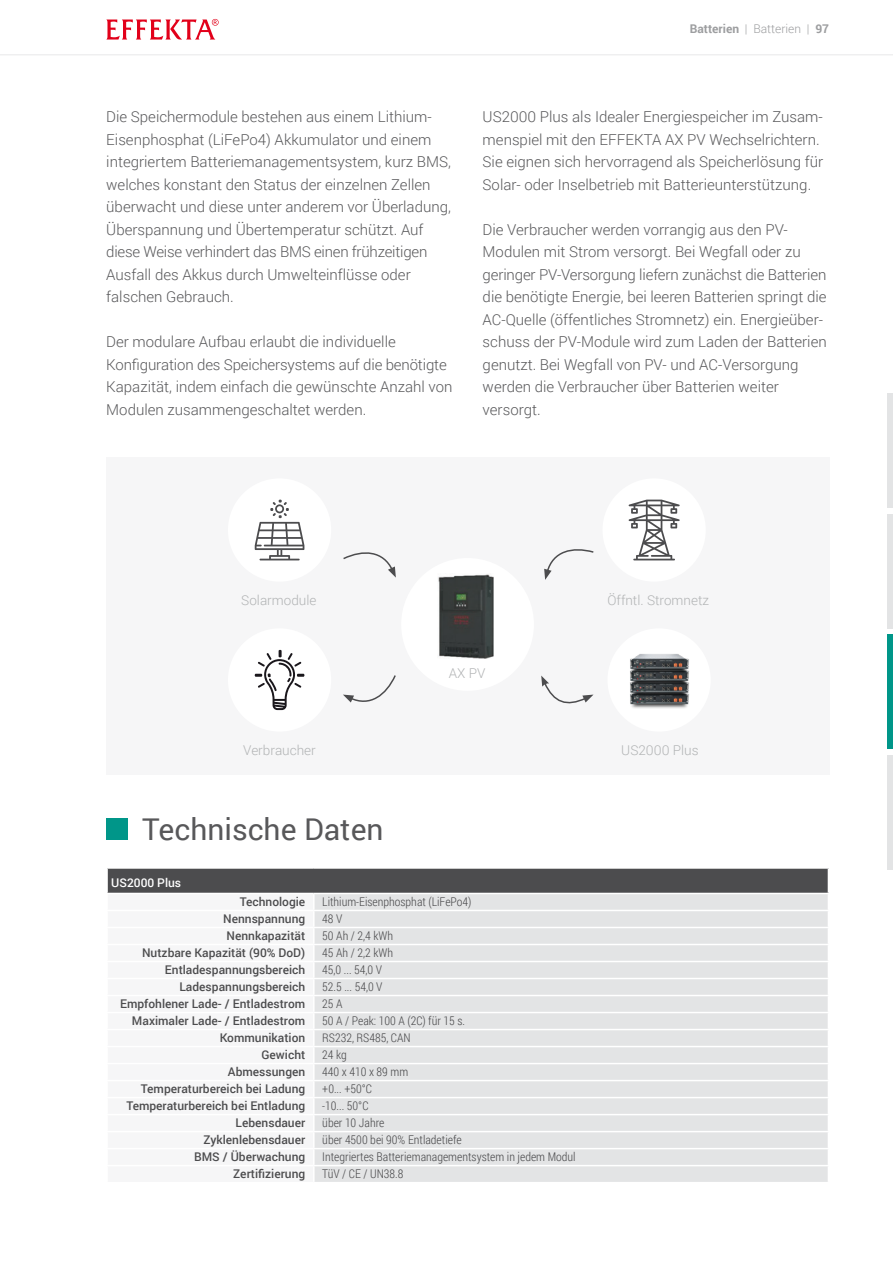
<style>
.page{position:relative;width:893px;height:1263px;background:#fff}
.page>*{position:absolute;margin:0;border:0;box-sizing:border-box;transform-origin:0 0}
.t1{font:30px "Roboto";color:#58585a}
.t2{font:300 15px/22.5px "Roboto";color:#58585a}
.t3{font:300 13.5px "Roboto";color:#b1b3b4}
.t4{font:500 12px "Roboto";color:#4c4c4e}
.t5{font:300 12px "Roboto Condensed";color:#4c4c4e}
.t6{font:700 12px "Roboto";color:#9d9ea0}
.t7{font:500 12px "Roboto";color:#fff}
.s1{font-weight:300}
</style>
<div class="page">
<svg style="left:106px;top:19px;width:113px;height:21px"></svg>
<svg style="left:0;top:54px;width:893px;height:1px"></svg>
<div style="left:887px;top:514px;width:6px;height:114px;background:#e3e4e5"></div>
<div style="left:887px;top:634px;width:6px;height:115px;background:#009689"></div>
<div style="left:887px;top:755px;width:6px;height:115px;background:#e3e4e5"></div>
<div style="left:887px;top:393px;width:6px;height:115px;background:#e3e4e5"></div>
<div style="left:106px;top:457px;width:724px;height:318px;background:#f6f6f7"></div>
<div style="left:401px;top:558px;width:133px;height:133px;background:#fff;border-radius:50%"></div>
<img style="left:438px;top:574px;width:55px;height:85px">
<div style="left:228px;top:628px;width:103px;height:104px;background:#fff;border-radius:50%"></div>
<svg style="left:255px;top:650px;width:49px;height:60px"></svg>
<div style="left:228px;top:478px;width:103px;height:104px;background:#fff;border-radius:50%"></div>
<svg style="left:255px;top:500px;width:49px;height:60px"></svg>
<div style="left:602px;top:478px;width:104px;height:104px;background:#fff;border-radius:50%"></div>
<svg style="left:629px;top:500px;width:51px;height:60px"></svg>
<svg style="left:343px;top:552px;width:53px;height:26px"></svg>
<svg style="left:544px;top:549px;width:50px;height:31px"></svg>
<div style="left:607px;top:628px;width:104px;height:104px;background:#fff;border-radius:50%"></div>
<img style="left:630px;top:654px;width:59px;height:54px">
<svg style="left:541px;top:675px;width:52px;height:29px"></svg>
<svg style="left:343px;top:675px;width:53px;height:28px"></svg>
<div style="left:107px;top:868px;width:721px;height:25px;background:#4c4c4e"></div>
<div style="left:315px;top:894px;width:513px;height:288px;background:#e3e4e5"></div>
<hr style="left:106px;top:867px;width:208px;height:2px;background:#fff">
<hr style="left:106px;top:869px;width:2px;height:24px;background:#fff">
<hr style="left:314px;top:867px;width:515px;height:2px;background:#fff">
<hr style="left:314px;top:910px;width:515px;height:1px;background:#fff">
<hr style="left:314px;top:927px;width:515px;height:1px;background:#fff">
<hr style="left:314px;top:944px;width:515px;height:1px;background:#fff">
<hr style="left:314px;top:961px;width:515px;height:1px;background:#fff">
<hr style="left:314px;top:978px;width:515px;height:1px;background:#fff">
<hr style="left:314px;top:995px;width:515px;height:1px;background:#fff">
<hr style="left:314px;top:1012px;width:515px;height:1px;background:#fff">
<hr style="left:314px;top:1029px;width:515px;height:1px;background:#fff">
<hr style="left:314px;top:1046px;width:515px;height:1px;background:#fff">
<hr style="left:314px;top:1063px;width:515px;height:1px;background:#fff">
<hr style="left:314px;top:1080px;width:515px;height:1px;background:#fff">
<hr style="left:314px;top:1097px;width:515px;height:1px;background:#fff">
<hr style="left:314px;top:1114px;width:515px;height:1px;background:#fff">
<hr style="left:314px;top:1131px;width:515px;height:1px;background:#fff">
<hr style="left:314px;top:1148px;width:515px;height:1px;background:#fff">
<hr style="left:314px;top:1165px;width:515px;height:1px;background:#fff">
<svg style="left:314px;top:894px;width:1px;height:288px"></svg>
<div style="left:106px;top:818px;width:22px;height:22px;background:#009689"></div>
<p class="t2" style="left:106px;top:105px;width:346px">Die Speichermodule bestehen aus einem Lithium-Eisenphosphat (LiFePo4) Akkumulator und einem integriertem Batteriemanagementsystem, kurz BMS, welches konstant den Status der einzelnen Zellen überwacht und diese unter anderem vor Überladung, Überspannung und Übertemperatur schützt. Auf diese Weise verhindert das BMS einen frühzeitigen Ausfall des Akkus durch Umwelteinflüsse oder falschen Gebrauch.</p>
<p class="t2" style="left:106px;top:330px;width:348px">Der modulare Aufbau erlaubt die individuelle Konfiguration des Speichersystems auf die benötigte Kapazität, indem einfach die gewünschte Anzahl von Modulen zusammengeschaltet werden.</p>
<p class="t6" style="left:690px;top:20px;width:141px">Batterien <span class="s1">| Batterien |</span> 97</p>
<p class="t2" style="left:483px;top:105px;width:342px">US2000 Plus als Idealer Energiespeicher im Zusam&shy;menspiel mit den EFFEKTA AX PV Wechselrichtern.<br>Sie eignen sich hervorragend als Speicherlösung für Solar- oder Inselbetrieb mit Batterieunterstützung.</p>
<p class="t2" style="left:483px;top:218px;width:346px">Die Verbraucher werden vorrangig aus den PV-Modulen mit Strom versorgt. Bei Wegfall oder zu geringer PV-Versorgung liefern zunächst die Batterien die benötigte Energie, bei leeren Batterien springt die AC-Quelle (öffentliches Stromnetz) ein. Energieüber&shy;schuss der PV-Module wird zum Laden der Batterien genutzt. Bei Wegfall von PV- und AC-Versorgung werden die Verbraucher über Batterien weiter versorgt.</p>
<p class="t3" style="left:241px;top:591px;width:77px">Solarmodule</p>
<p class="t3" style="left:607px;top:591px;width:103px">Öffntl. Stromnetz</p>
<p class="t3" style="left:243px;top:741px;width:74px">Verbraucher</p>
<h1 class="t1" style="left:142px;top:808px;width:243px">Technische Daten</h1>
<p class="t7" style="left:111px;top:874px;width:71px">US2000 Plus</p>
<p class="t3" style="left:449px;top:664px;width:38px">AX PV</p>
<p class="t4" style="left:240px;top:893px;width:67px">Technologie</p>
<p class="t5" style="left:322px;top:894px;width:151px">Lithium-Eisenphosphat (LiFePo4)</p>
<p class="t4" style="left:223px;top:910px;width:83px">Nennspannung</p>
<p class="t5" style="left:322px;top:911px;width:22px">48 V</p>
<p class="t4" style="left:227px;top:927px;width:80px">Nennkapazität</p>
<p class="t5" style="left:322px;top:928px;width:72px">50 Ah / 2,4 kWh</p>
<p class="t4" style="left:142px;top:944px;width:165px">Nutzbare Kapazität (90% DoD)</p>
<p class="t5" style="left:322px;top:945px;width:72px">45 Ah / 2,2 kWh</p>
<p class="t4" style="left:165px;top:961px;width:142px">Entladespannungsbereich</p>
<p class="t5" style="left:322px;top:962px;width:61px">45,0 ... 54,0 V</p>
<p class="t4" style="left:179px;top:978px;width:127px">Ladespannungsbereich</p>
<p class="t5" style="left:322px;top:979px;width:62px">52.5 ... 54,0 V</p>
<p class="t4" style="left:120px;top:995px;width:187px">Empfohlener Lade- / Entladestrom</p>
<p class="t5" style="left:322px;top:996px;width:22px">25 A</p>
<p class="t4" style="left:132px;top:1012px;width:175px">Maximaler Lade- / Entladestrom</p>
<p class="t5" style="left:322px;top:1013px;width:144px">50 A / Peak: 100 A (2C) für 15 s.</p>
<p class="t4" style="left:220px;top:1029px;width:87px">Kommunikation</p>
<p class="t5" style="left:322px;top:1030px;width:90px">RS232, RS485, CAN</p>
<p class="t4" style="left:261px;top:1046px;width:45px">Gewicht</p>
<p class="t5" style="left:322px;top:1047px;width:26px">24 kg</p>
<p class="t4" style="left:228px;top:1063px;width:79px">Abmessungen</p>
<p class="t5" style="left:322px;top:1064px;width:87px">440 x 410 x 89 mm</p>
<p class="t4" style="left:141px;top:1080px;width:166px">Temperaturbereich bei Ladung</p>
<p class="t5" style="left:322px;top:1081px;width:51px">+0... +50°C</p>
<p class="t4" style="left:126px;top:1097px;width:180px">Temperaturbereich bei Entladung</p>
<p class="t5" style="left:322px;top:1098px;width:48px">-10... 50°C</p>
<p class="t4" style="left:236px;top:1114px;width:71px">Lebensdauer</p>
<p class="t5" style="left:322px;top:1115px;width:64px">über 10 Jahre</p>
<p class="t4" style="left:203px;top:1131px;width:103px">Zyklenlebensdauer</p>
<p class="t5" style="left:322px;top:1132px;width:141px">über 4500 bei 90% Entladetiefe</p>
<p class="t4" style="left:194px;top:1148px;width:113px">BMS / Überwachung</p>
<p class="t5" style="left:322px;top:1149px;width:255px">Integriertes Batteriemanagementsystem in jedem Modul</p>
<p class="t4" style="left:233px;top:1165px;width:73px">Zertifizierung</p>
<p class="t5" style="left:322px;top:1166px;width:83px">TüV / CE / UN38.8</p>
<p class="t3" style="left:621px;top:741px;width:79px">US2000 Plus</p>
</div>
